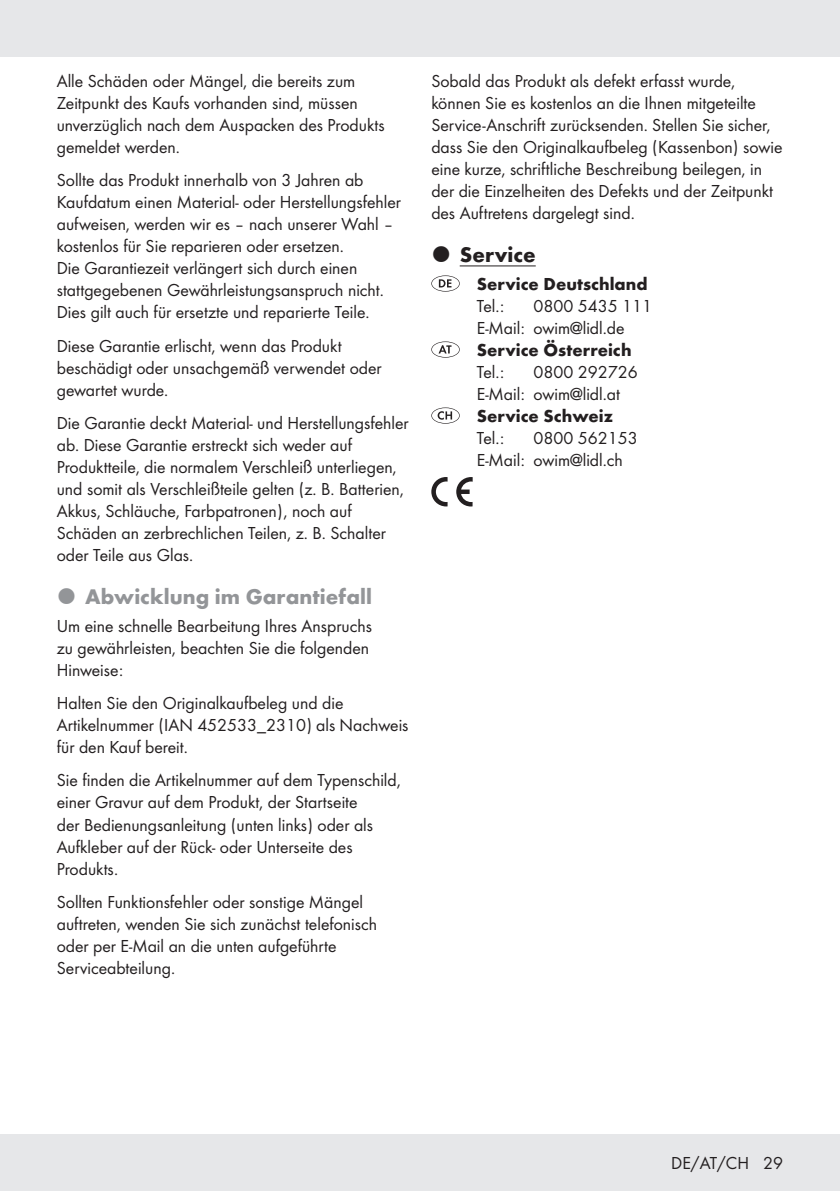
<style>
.page{position:relative;width:840px;height:1191px;background:#fff}
.page>*{position:absolute;margin:0;border:0;box-sizing:border-box;transform-origin:0 0}
.t1{font:700 22px "Futura";color:#939598}
.t2{font:700 22px "Futura";letter-spacing:.005em;color:#231f20}
.Body_SB{font:18px/22px "Futura Boo";color:#231f20}
.Service_Hotline{font:18px "Futura Boo";color:#231f20}
.Body{font:18px/22px "Futura Boo";color:#231f20}
.Service_Hotline-2{font:700 18px "Futura";color:#231f20}
</style>
<div class="page">
<div style="left:0;top:1134px;width:839px;height:57px;background:#e6e7e9"></div>
<div style="left:0;top:0;width:839px;height:57px;background:#e6e7e9"></div>
<hr style="left:459px;top:265px;width:76px;height:1px;background:#231f20">
<svg style="left:431px;top:275px;width:28px;height:17px"></svg>
<svg style="left:431px;top:341px;width:28px;height:17px"></svg>
<svg style="left:431px;top:407px;width:28px;height:17px"></svg>
<svg style="left:431px;top:477px;width:41px;height:29px"></svg>
<p class="Body_SB" style="left:57px;top:69px;width:329px">Alle Schäden oder Mängel, die bereits zum Zeitpunkt des Kaufs vorhanden sind, müssen unverzüglich nach dem Auspacken des Produkts gemeldet werden.</p>
<p class="Body_SB" style="left:57px;top:168px;width:345px">Sollte das Produkt innerhalb von 3 Jahren ab Kaufdatum einen Material- oder Herstellungsfehler aufweisen, werden wir es – nach unserer Wahl – kostenlos für Sie reparieren oder ersetzen.<br>Die Garantiezeit verlängert sich durch einen stattgegebenen Gewährleistungsanspruch nicht.<br>Dies gilt auch für ersetzte und reparierte Teile.</p>
<p class="Body_SB" style="left:57px;top:334px;width:326px">Diese Garantie erlischt, wenn das Produkt beschädigt oder unsachgemäß verwendet oder gewartet wurde.</p>
<p class="Body_SB" style="left:57px;top:411px;width:353px">Die Garantie deckt Material- und Herstellungsfehler ab. Diese Garantie erstreckt sich weder auf Produktteile, die normalem Verschleiß unterliegen, und somit als Verschleißteile gelten (z. B. Batterien, Akkus, Schläuche, Farbpatronen), noch auf Schäden an zerbrechlichen Teilen, z. B. Schalter oder Teile aus Glas.</p>
<p class="t1" style="left:85px;top:580px;width:288px">Abwicklung im Garantiefall</p>
<p class="Body" style="left:57px;top:614px;width:317px">Um eine schnelle Bearbeitung Ihres Anspruchs zu gewährleisten, beachten Sie die folgenden<br>Hinweise:</p>
<p class="Body_SB" style="left:57px;top:691px;width:353px">Halten Sie den Originalkaufbeleg und die<br>Artikelnummer (IAN 452533_2310) als Nachweis für den Kauf bereit.</p>
<p class="Body_SB" style="left:57px;top:768px;width:345px">Sie finden die Artikelnummer auf dem Typenschild, einer Gravur auf dem Produkt, der Startseite<br>der Bedienungsanleitung (unten links) oder als Aufkleber auf der Rück- oder Unterseite des Produkts.</p>
<p class="Body_SB" style="left:57px;top:890px;width:321px">Sollten Funktionsfehler oder sonstige Mängel auftreten, wenden Sie sich zunächst telefonisch oder per E-Mail an die unten aufgeführte Serviceabteilung.</p>
<p class="Body_SB" style="left:431px;top:69px;width:352px">Sobald das Produkt als defekt erfasst wurde, können Sie es kostenlos an die Ihnen mitgeteilte Service-Anschrift zurücksenden. Stellen Sie sicher, dass Sie den Originalkaufbeleg (Kassenbon) sowie eine kurze, schriftliche Beschreibung beilegen, in der die Einzelheiten des Defekts und der Zeitpunkt des Auftretens dargelegt sind.</p>
<p class="t2" style="left:459px;top:238px;width:77px">Service</p>
<p class="Service_Hotline-2" style="left:476px;top:270px;width:172px">Service Deutschland</p>
<p class="Service_Hotline" style="left:476px;top:293px;width:29px">Tel.:</p>
<p class="Service_Hotline" style="left:533px;top:293px;width:120px">0800 5435 111</p>
<p class="Service_Hotline" style="left:476px;top:315px;width:149px">E-Mail: owim@lidl.de</p>
<p class="Service_Hotline-2" style="left:476px;top:336px;width:156px">Service Österreich</p>
<p class="Service_Hotline" style="left:476px;top:359px;width:29px">Tel.:</p>
<p class="Service_Hotline" style="left:533px;top:359px;width:106px">0800 292726</p>
<p class="Service_Hotline" style="left:476px;top:381px;width:145px">E-Mail: owim@lidl.at</p>
<p class="Service_Hotline-2" style="left:476px;top:402px;width:138px">Service Schweiz</p>
<p class="Service_Hotline" style="left:476px;top:425px;width:29px">Tel.:</p>
<p class="Service_Hotline" style="left:533px;top:425px;width:106px">0800 562153</p>
<p class="Service_Hotline" style="left:476px;top:447px;width:147px">E-Mail: owim@lidl.ch</p>
<p class="Body_SB" style="left:671px;top:1151px;width:113px">DE/AT/CH 29</p>
</div>
